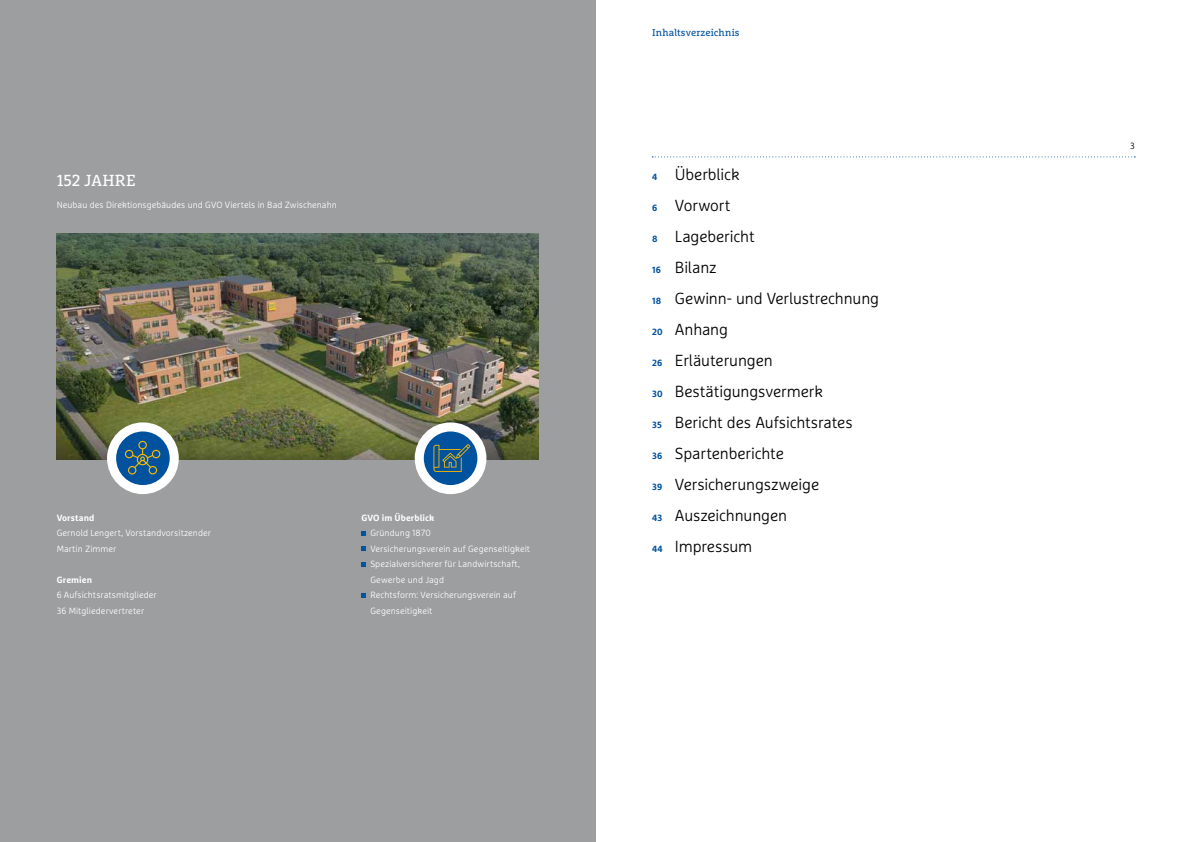
<style>
.page{position:relative;width:1191px;height:842px;background:#fff}
.page>*{position:absolute;margin:0;border:0;box-sizing:border-box;transform-origin:0 0}
.t1{font:300 16px/31px "Marselis OT";letter-spacing:-.01em;color:#000}
.t2{font:16px "Marselis Slab OT";letter-spacing:.005em;color:#fff}
.t3{font:10px "Marselis Slab OT";letter-spacing:.015em;color:#00519e}
.t4{font:300 9px/15.5px "Marselis OT";letter-spacing:.005em;color:#fff}
.t5{font:700 9px "Marselis OT";letter-spacing:.01em;color:#fff}
.t6{font:700 9px "Marselis OT";color:#00519e}
.t7{font:300 9px "Marselis OT";color:#000}
</style>
<div class="page">
<svg style="left:652px;top:156px;width:483px;height:1px"></svg>
<div style="left:0;top:0;width:595px;height:842px;background:#9c9e9f"></div>
<img style="left:57px;top:234px;width:482px;height:225px">
<svg style="left:361px;top:531px;width:5px;height:4px"></svg>
<svg style="left:361px;top:547px;width:5px;height:4px"></svg>
<svg style="left:361px;top:562px;width:5px;height:4px"></svg>
<svg style="left:361px;top:593px;width:5px;height:4px"></svg>
<div style="left:415px;top:422px;width:71px;height:72px;background:#fff;border-radius:50%"></div>
<div style="left:424px;top:431px;width:53px;height:54px;background:#00519e;border-radius:50%"></div>
<svg style="left:433px;top:444px;width:37px;height:28px"></svg>
<div style="left:107px;top:422px;width:72px;height:72px;background:#fff;border-radius:50%"></div>
<div style="left:116px;top:431px;width:54px;height:54px;background:#00519e;border-radius:50%"></div>
<svg style="left:125px;top:441px;width:35px;height:33px"></svg>
<h1 class="t2" style="left:57px;top:171px;width:81px">152 JAHRE</h1>
<p class="t4" style="left:57px;top:197px;width:282px">Neubau des Direktionsgebäudes und GVO Viertels in Bad Zwischenahn</p>
<p class="t5" style="left:57px;top:512px;width:39px">Vorstand</p>
<p class="t4" style="left:57px;top:525px;width:156px">Gernold Lengert, Vorstandvorsitzender<br>Martin Zimmer</p>
<p class="t5" style="left:57px;top:574px;width:37px">Gremien</p>
<p class="t4" style="left:57px;top:587px;width:101px">6 Aufsichtsratsmitglieder<br>36 Mitgliedervertreter</p>
<p class="t5" style="left:361px;top:512px;width:74px">GVO im Überblick</p>
<p class="t4" style="left:370px;top:525px;width:161px">Gründung 1870<br>Versicherungsverein auf Gegenseitigkeit<br>Spezialversicherer für Landwirtschaft,<br>Gewerbe und Jagd<br>Rechtsform: Versicherungsverein auf<br>Gegenseitigkeit</p>
<p class="t3" style="left:652px;top:27px;width:89px">Inhaltsverzeichnis</p>
<p class="t6" style="left:652px;top:171px;width:7px">4</p>
<p class="t6" style="left:652px;top:202px;width:7px">6</p>
<p class="t6" style="left:652px;top:233px;width:7px">8</p>
<p class="t6" style="left:652px;top:264px;width:10px">16</p>
<p class="t6" style="left:652px;top:295px;width:11px">18</p>
<p class="t6" style="left:652px;top:326px;width:12px">20</p>
<p class="t6" style="left:652px;top:357px;width:12px">26</p>
<p class="t6" style="left:652px;top:388px;width:12px">30</p>
<p class="t6" style="left:652px;top:419px;width:11px">35</p>
<p class="t6" style="left:652px;top:450px;width:12px">36</p>
<p class="t6" style="left:652px;top:481px;width:12px">39</p>
<p class="t6" style="left:652px;top:512px;width:12px">43</p>
<p class="t6" style="left:652px;top:543px;width:12px">44</p>
<h1 class="t1" style="left:675px;top:159px;width:206px">Überblick<br>Vorwort<br>Lagebericht<br>Bilanz<br>Gewinn- und Verlustrechnung<br>Anhang<br>Erläuterungen<br>Bestätigungsvermerk<br>Bericht des Aufsichtsrates<br>Spartenberichte<br>Versicherungszweige<br>Auszeichnungen<br>Impressum</h1>
<p class="t7" style="left:1130px;top:140px;width:6px">3</p>
</div>
